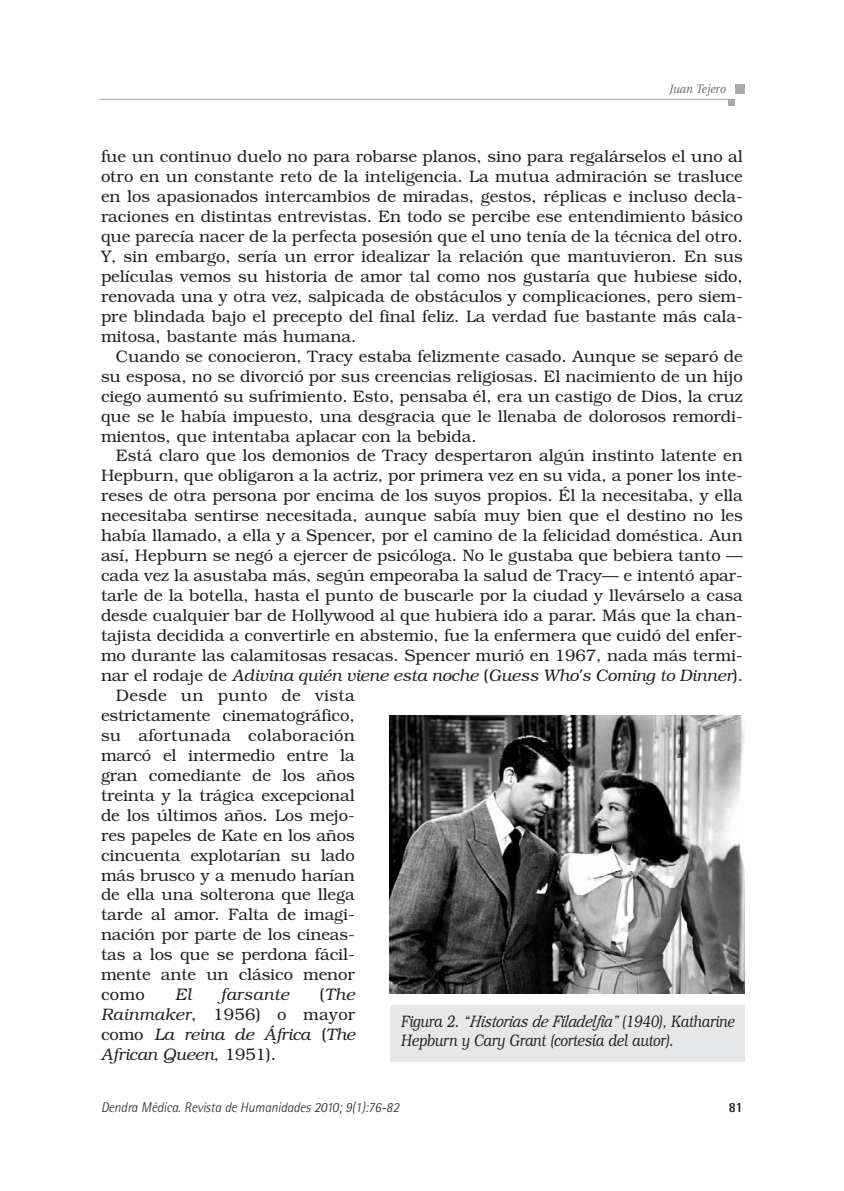
<style>
.page{position:relative;width:844px;height:1191px;background:#fff}
.page>*{position:absolute;margin:0;border:0;box-sizing:border-box;transform-origin:0 0}
.t1{font:300 16.62px/19.9px "Bookman Std";color:#231f20;text-align:justify}
.t2{font:italic 300 16.62px/19.9px "Bookman Std";color:#231f20;text-align:justify}
.t3{font:italic 300 16.62px/19.2px "Bookman Std";color:#231f20;scale:.8 1}
.t4{font:300 16.62px "Bookman Std";letter-spacing:.02em;color:#231f20}
.t5{font:italic 300 16.62px "Bookman Std";letter-spacing:.02em;color:#231f20}
.t6{font:italic 300 14px "Rotis Semi Sans";color:#231f20;scale:.95 1}
.t7{font:800 14px "Rotis Semi Sans";color:#231f20;scale:.9 1}
.t8{font:italic 12.25px "Utopia";letter-spacing:.01em;color:#6d6e70;scale:.9 1}
.s1{font-style:normal}
</style>
<div class="page">
<div style="left:728px;top:99px;width:6px;height:7px;background:#a7a9ac"></div>
<div style="left:734px;top:84px;width:10px;height:10px;background:#a7a9ac"></div>
<hr style="left:99px;top:99px;width:634px;height:1px;background:#a7a9ac">
<img style="left:389px;top:716px;width:355px;height:277px">
<div style="left:390px;top:1005px;width:354px;height:57px;background:#e6e7e8"></div>
<p class="t8" style="left:669px;top:84px;width:64px">Juan Tejero</p>
<p class="t1" style="left:101px;top:148px;width:643px">fue un continuo duelo no para robarse planos, sino para regalárselos el uno al otro en un constante reto de la inteligencia. La mutua admiración se trasluce en los apasionados intercambios de miradas, gestos, réplicas e incluso decla&shy;raciones en distintas entrevistas. En todo se percibe ese entendimiento básico que parecía nacer de la perfecta posesión que el uno tenía de la técnica del otro.<br>Y, sin embargo, sería un error idealizar la relación que mantuvieron. En sus películas vemos su historia de amor tal como nos gustaría que hubiese sido, renovada una y otra vez, salpicada de obstáculos y complicaciones, pero siem&shy;pre blindada bajo el precepto del final feliz. La verdad fue bastante más cala&shy;mitosa, bastante más humana.</p>
<p class="t1" style="left:101px;top:348px;width:643px;text-indent:15px">Cuando se conocieron, Tracy estaba felizmente casado. Aunque se separó de su esposa, no se divorció por sus creencias religiosas. El nacimiento de un hijo ciego aumentó su sufrimiento. Esto, pensaba él, era un castigo de Dios, la cruz que se le había impuesto, una desgracia que le llenaba de dolorosos remordi&shy;mientos, que intentaba aplacar con la bebida.</p>
<p class="t1" style="left:116px;top:447px;width:628px">Está claro que los demonios de Tracy despertaron algún instinto latente en</p>
<p class="t1" style="left:101px;top:467px;width:643px">Hepburn, que obligaron a la actriz, por primera vez en su vida, a poner los inte-</p>
<p class="t1" style="left:101px;top:487px;width:643px">reses de otra persona por encima de los suyos propios. Él la necesitaba, y ella</p>
<p class="t1" style="left:101px;top:507px;width:643px">necesitaba sentirse necesitada, aunque sabía muy bien que el destino no les</p>
<p class="t1" style="left:101px;top:527px;width:643px">había llamado, a ella y a Spencer, por el camino de la felicidad doméstica. Aun</p>
<p class="t1" style="left:101px;top:547px;width:643px">así, Hepburn se negó a ejercer de psicóloga. No le gustaba que bebiera tanto —</p>
<p class="t1" style="left:101px;top:567px;width:643px">cada vez la asustaba más, según empeoraba la salud de Tracy— e intentó apar-</p>
<p class="t1" style="left:101px;top:587px;width:643px">tarle de la botella, hasta el punto de buscarle por la ciudad y llevárselo a casa</p>
<p class="t1" style="left:101px;top:607px;width:643px">desde cualquier bar de Hollywood al que hubiera ido a parar. Más que la chan-</p>
<p class="t1" style="left:101px;top:627px;width:643px">tajista decidida a convertirle en abstemio, fue la enfermera que cuidó del enfer-</p>
<p class="t1" style="left:101px;top:647px;width:643px">mo durante las calamitosas resacas. Spencer murió en 1967, nada más termi-</p>
<p class="t2" style="left:101px;top:667px;width:643px"><span class="s1">nar el rodaje de</span> Adivina quién viene esta noche <span class="s1">(</span>Guess Who's Coming to Dinner<span class="s1">).</span></p>
<p class="t4" style="left:116px;top:689px;width:240px">Desde un punto de vista</p>
<p class="t1" style="left:101px;top:707px;width:255px">estrictamente cinematográfico,</p>
<p class="t4" style="left:101px;top:729px;width:255px">su afortunada colaboración</p>
<p class="t1" style="left:101px;top:747px;width:255px">marcó el intermedio entre la</p>
<p class="t1" style="left:101px;top:767px;width:255px">gran comediante de los años</p>
<p class="t1" style="left:101px;top:787px;width:255px">treinta y la trágica excepcional</p>
<p class="t1" style="left:101px;top:806px;width:255px">de los últimos años. Los mejo-</p>
<p class="t1" style="left:101px;top:826px;width:255px">res papeles de Kate en los años</p>
<p class="t1" style="left:101px;top:846px;width:255px">cincuenta explotarían su lado</p>
<p class="t1" style="left:101px;top:866px;width:255px">más brusco y a menudo harían</p>
<p class="t1" style="left:101px;top:886px;width:255px">de ella una solterona que llega</p>
<p class="t1" style="left:101px;top:906px;width:255px">tarde al amor. Falta de imagi-</p>
<p class="t1" style="left:101px;top:926px;width:255px">nación por parte de los cineas-</p>
<p class="t1" style="left:101px;top:946px;width:255px">tas a los que se perdona fácil-</p>
<p class="t1" style="left:101px;top:966px;width:255px">mente ante un clásico menor</p>
<p class="t1" style="left:101px;top:986px;width:45px">como</p>
<p class="t2" style="left:175px;top:986px;width:18px">El</p>
<p class="t5" style="left:220px;top:988px;width:70px">farsante</p>
<p class="t2" style="left:101px;top:986px;width:256px;text-indent:218px"><span class="s1">(</span>The Rainmaker<span class="s1">, 1956) o mayor como</span> La reina de África <span class="s1">(</span>The African Queen<span class="s1">, 1951).</span></p>
<p class="t3" style="left:400px;top:1013px;width:418px">Figura 2. “Historias de Filadelfia” (1940), Katharine<br>Hepburn y Cary Grant (cortesía del autor).</p>
<p class="t6" style="left:101px;top:1102px;width:315px">Dendra Médica. Revista de Humanidades 2010; 9(1):76-82</p>
<p class="t7" style="left:728px;top:1102px;width:17px">81</p>
</div>
